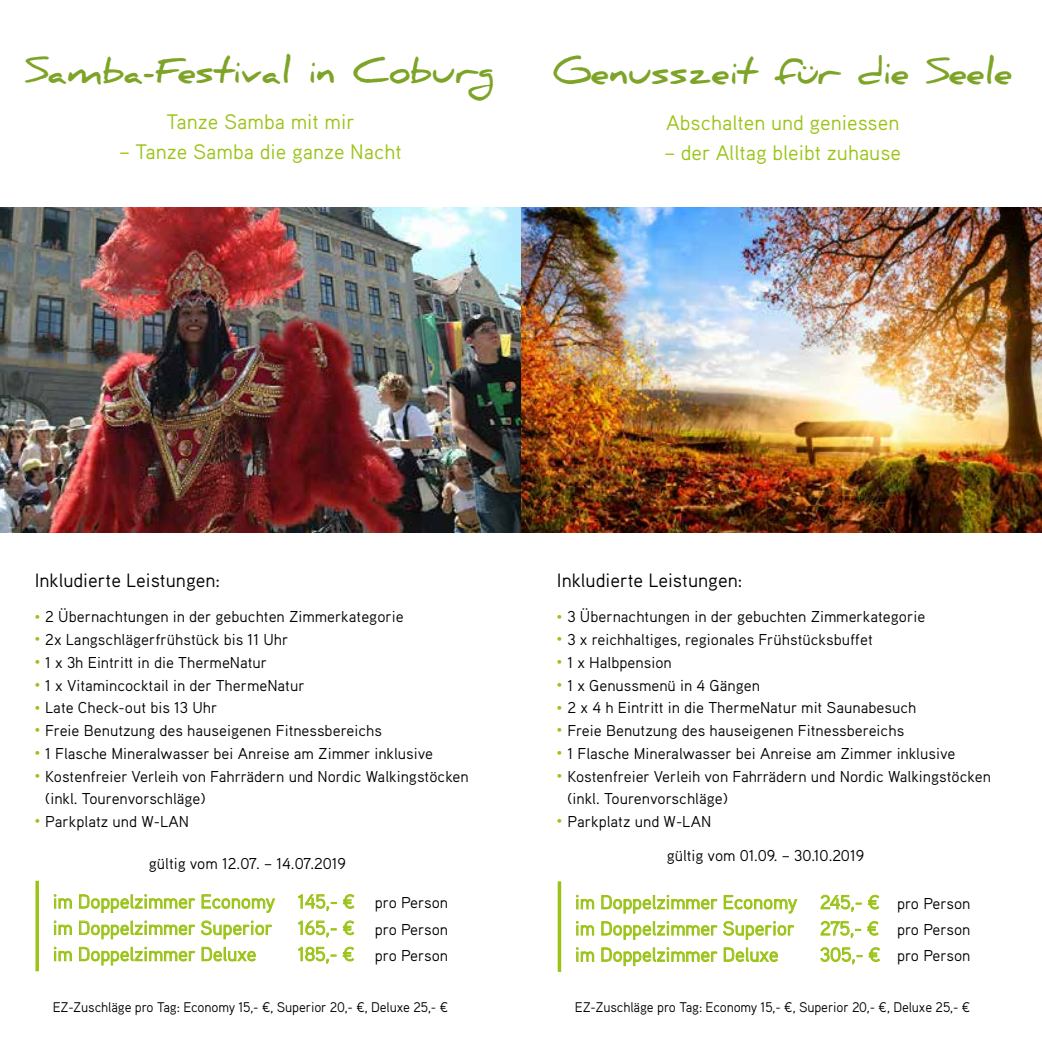
<style>
.page{position:relative;width:1042px;height:1042px;background:#fff}
.page>*{position:absolute;margin:0;border:0;box-sizing:border-box;transform-origin:0 0}
.t1{font:700 35px "Daniel";color:#7da427}
.t2{font:21px "Aaux Pro";color:#9ac316}
.t3{font:19.25px/26.2px "Aaux Pro";color:#9ac316}
.t4{font:19.25px "Aaux Pro";color:#000}
.t5{font:15.75px/22.8px "Aaux Pro";color:#000}
.t6{font:14px "Aaux Pro";letter-spacing:-.01em;color:#000}
.s1{font-size:12.25px;color:#9ac316}
.s2{font-size:15.75px;color:#000}
.s3{font-size:19.25px;color:#9ac316}
</style>
<div class="page">
<svg style="left:54px;top:894px;width:18px;height:15px"></svg>
<svg style="left:79px;top:894px;width:116px;height:19px"></svg>
<svg style="left:201px;top:894px;width:74px;height:19px"></svg>
<svg style="left:298px;top:894px;width:39px;height:17px"></svg>
<svg style="left:343px;top:894px;width:11px;height:15px"></svg>
<svg style="left:54px;top:920px;width:18px;height:15px"></svg>
<svg style="left:79px;top:920px;width:116px;height:19px"></svg>
<svg style="left:201px;top:920px;width:71px;height:19px"></svg>
<svg style="left:298px;top:920px;width:38px;height:17px"></svg>
<svg style="left:343px;top:920px;width:11px;height:15px"></svg>
<svg style="left:54px;top:946px;width:18px;height:15px"></svg>
<svg style="left:79px;top:946px;width:116px;height:19px"></svg>
<svg style="left:201px;top:947px;width:55px;height:14px"></svg>
<svg style="left:298px;top:946px;width:38px;height:18px"></svg>
<svg style="left:342px;top:946px;width:12px;height:15px"></svg>
<svg style="left:35px;top:881px;width:4px;height:90px"></svg>
<img style="left:0;top:207px;width:521px;height:325px">
<svg style="left:576px;top:894px;width:18px;height:15px"></svg>
<svg style="left:601px;top:894px;width:116px;height:19px"></svg>
<svg style="left:724px;top:895px;width:73px;height:18px"></svg>
<svg style="left:820px;top:895px;width:41px;height:17px"></svg>
<svg style="left:867px;top:895px;width:12px;height:14px"></svg>
<svg style="left:576px;top:921px;width:18px;height:14px"></svg>
<svg style="left:601px;top:921px;width:116px;height:19px"></svg>
<svg style="left:723px;top:921px;width:71px;height:19px"></svg>
<svg style="left:820px;top:921px;width:41px;height:17px"></svg>
<svg style="left:867px;top:921px;width:12px;height:15px"></svg>
<svg style="left:576px;top:947px;width:18px;height:15px"></svg>
<svg style="left:601px;top:947px;width:116px;height:19px"></svg>
<svg style="left:724px;top:947px;width:54px;height:15px"></svg>
<svg style="left:820px;top:947px;width:42px;height:17px"></svg>
<svg style="left:868px;top:947px;width:12px;height:15px"></svg>
<hr style="left:558px;top:881px;width:3px;height:91px;background:#9ac316">
<img style="left:521px;top:207px;width:521px;height:325px">
<h1 class="t1" style="left:25px;top:50px;width:472px">Samba-Festival in Coburg</h1>
<h2 class="t2" style="left:167px;top:109px;width:190px">Tanze Samba mit mir</h2>
<h2 class="t2" style="left:119px;top:138px;width:284px">– Tanze Samba die ganze Nacht</h2>
<h1 class="t1" style="left:553px;top:52px;width:461px">Genusszeit für die Seele</h1>
<h2 class="t2" style="left:666px;top:110px;width:235px">Abschalten und geniessen</h2>
<h2 class="t2" style="left:664px;top:140px;width:238px">– der Alltag bleibt zuhause</h2>
<p class="t4" style="left:35px;top:568px;width:187px">Inkludierte Leistungen:</p>
<p class="t5" style="left:35px;top:605px;width:370px"><span class="s1">•</span> 2 Übernachtungen in der gebuchten Zimmerkategorie</p>
<p class="t5" style="left:35px;top:628px;width:255px"><span class="s1">•</span> 2x Langschlägerfrühstück bis 11 Uhr</p>
<p class="t5" style="left:35px;top:650px;width:234px"><span class="s1">•</span> 1 x 3h Eintritt in die ThermeNatur</p>
<p class="t5" style="left:35px;top:673px;width:271px"><span class="s1">•</span> 1 x Vitamincocktail in der ThermeNatur</p>
<p class="t5" style="left:35px;top:696px;width:184px"><span class="s1">•</span> Late Check-out bis 13 Uhr</p>
<p class="t5" style="left:35px;top:719px;width:349px"><span class="s1">•</span> Freie Benutzung des hauseigenen Fitnessbereichs</p>
<p class="t5" style="left:35px;top:741px;width:400px"><span class="s1">•</span> 1 Flasche Mineralwasser bei Anreise am Zimmer inklusive</p>
<p class="t5" style="left:45px;top:764px;width:425px;text-indent:-10px"><span class="s1">•</span> Kostenfreier Verleih von Fahrrädern und Nordic Walkingstöcken (inkl. Tourenvorschläge)</p>
<p class="t5" style="left:35px;top:810px;width:156px"><span class="s1">•</span> Parkplatz und W-LAN</p>
<p class="t5" style="left:149px;top:851px;width:199px">gültig vom 12.07. – 14.07.2019</p>
<p class="t3" style="left:53px;top:888px;width:397px">im Doppelzimmer Economy 145,- ¤ <span class="s2">pro Person </span>im Doppelzimmer Superior</p>
<p class="t5" style="left:298px;top:917px;width:152px"><span class="s3">165,- ¤</span> pro Person</p>
<p class="t3" style="left:53px;top:940px;width:205px">im Doppelzimmer Deluxe</p>
<p class="t5" style="left:298px;top:943px;width:152px"><span class="s3">185,- ¤</span> pro Person</p>
<p class="t6" style="left:53px;top:998px;width:397px">EZ-Zuschläge pro Tag: Economy 15,- ¤, Superior 20,- ¤, Deluxe 25,- ¤</p>
<p class="t4" style="left:557px;top:568px;width:187px">Inkludierte Leistungen:</p>
<p class="t5" style="left:557px;top:605px;width:370px"><span class="s1">•</span> 3 Übernachtungen in der gebuchten Zimmerkategorie</p>
<p class="t5" style="left:557px;top:628px;width:317px"><span class="s1">•</span> 3 x reichhaltiges, regionales Frühstücksbuffet</p>
<p class="t5" style="left:557px;top:650px;width:116px"><span class="s1">•</span> 1 x Halbpension</p>
<p class="t5" style="left:557px;top:673px;width:204px"><span class="s1">•</span> 1 x Genussmenü in 4 Gängen</p>
<p class="t5" style="left:557px;top:696px;width:361px"><span class="s1">•</span> 2 x 4 h Eintritt in die ThermeNatur mit Saunabesuch</p>
<p class="t5" style="left:557px;top:719px;width:349px"><span class="s1">•</span> Freie Benutzung des hauseigenen Fitnessbereichs</p>
<p class="t5" style="left:557px;top:741px;width:400px"><span class="s1">•</span> 1 Flasche Mineralwasser bei Anreise am Zimmer inklusive</p>
<p class="t5" style="left:567px;top:764px;width:425px;text-indent:-10px"><span class="s1">•</span> Kostenfreier Verleih von Fahrrädern und Nordic Walkingstöcken (inkl. Tourenvorschläge)</p>
<p class="t5" style="left:557px;top:810px;width:156px"><span class="s1">•</span> Parkplatz und W-LAN</p>
<p class="t5" style="left:667px;top:843px;width:199px">gültig vom 01.09. – 30.10.2019</p>
<p class="t3" style="left:575px;top:888px;width:397px">im Doppelzimmer Economy 245,- ¤ <span class="s2">pro Person </span>im Doppelzimmer Superior</p>
<p class="t5" style="left:820px;top:918px;width:152px"><span class="s3">275,- ¤</span> pro Person</p>
<p class="t3" style="left:575px;top:941px;width:205px">im Doppelzimmer Deluxe</p>
<p class="t5" style="left:820px;top:944px;width:152px"><span class="s3">305,- ¤</span> pro Person</p>
<p class="t6" style="left:575px;top:998px;width:397px">EZ-Zuschläge pro Tag: Economy 15,- ¤, Superior 20,- ¤, Deluxe 25,- ¤</p>
</div>
